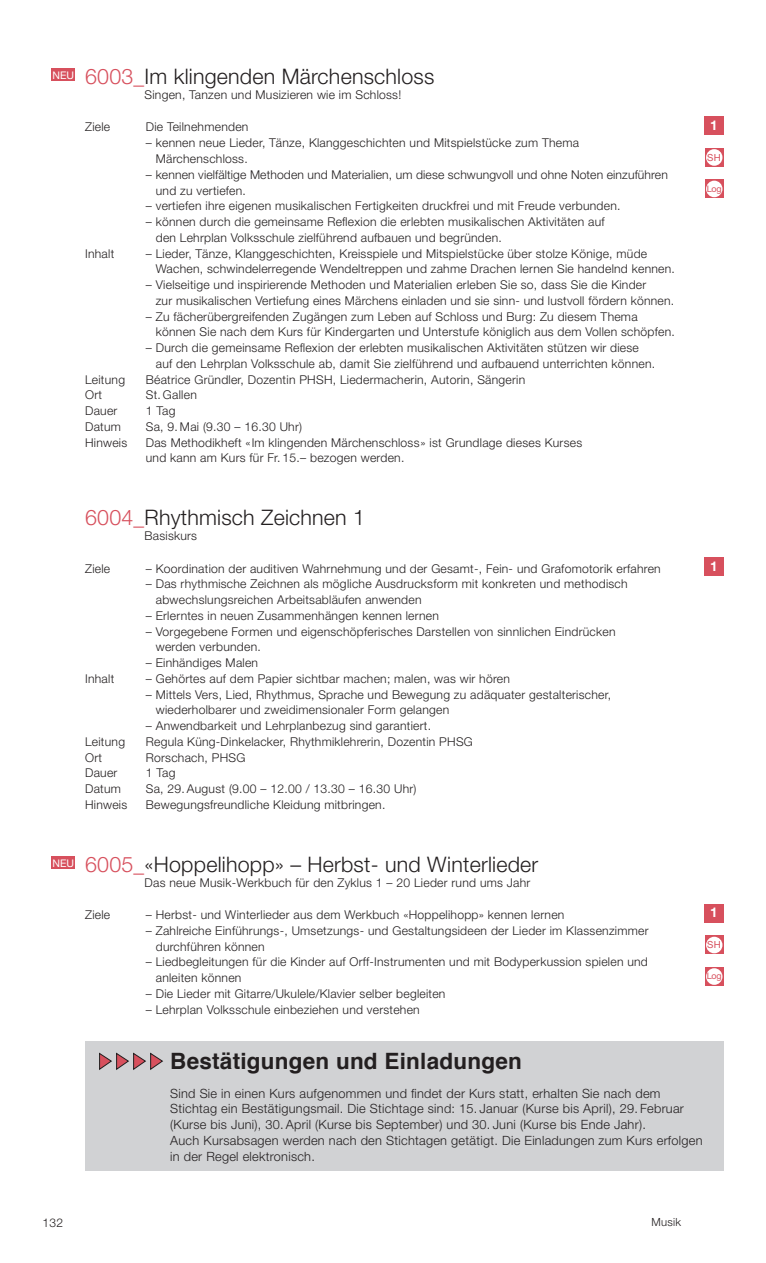
<style>
.page{position:relative;width:766px;height:1263px;background:#fff}
.page>*{position:absolute;margin:0;border:0;box-sizing:border-box;transform-origin:0 0}
._04_Titel{font:700 22.5px "Helvetica";letter-spacing:.01em;color:#231f20}
._04_Titel-2{font:300 21.45px "Helvetica Neue LT Std";letter-spacing:.01em;color:#231f20}
.t1{font:700 13.5px "Helvetica Neue LT Std";color:#fff}
._05_Lauftext{font:300 12.75px/15.8px "Helvetica Neue LT Std";letter-spacing:.02em;color:#231f20}
._05_Lauftext-2{font:300 12.15px/15.8px "Helvetica Neue LT Std";letter-spacing:.02em;color:#231f20}
._04_Titel-3{font:300 12.15px "Helvetica Neue LT Std";letter-spacing:.02em;color:#231f20}
.t2{font:300 12px "Helvetica Neue LT Std";color:#231f20}
.t3{font:300 11.25px "Helvetica Neue LT Std";letter-spacing:.02em;color:#231f20}
._05_Lauftext-3{font:10.5px "Helvetica Neue LT Std";letter-spacing:.01em;color:#fff}
.t4{font:9.75px "Helvetica Neue LT Std";color:#d7505d}
.t5{font:9px "Helvetica Neue LT Std";letter-spacing:-.035em;color:#d7505d}
.s1{color:#d7505d}
</style>
<div class="page">
<div style="left:704px;top:116px;width:19px;height:19px;background:#d7505d"></div>
<svg style="left:705px;top:148px;width:18px;height:18px"></svg>
<div style="left:705px;top:149px;width:17px;height:17px;background:#fff;border-radius:50%"></div>
<svg style="left:705px;top:179px;width:18px;height:19px"></svg>
<div style="left:705px;top:181px;width:17px;height:16px;background:#fff;border-radius:50%"></div>
<div style="left:704px;top:557px;width:19px;height:19px;background:#d7505d"></div>
<div style="left:704px;top:903px;width:19px;height:19px;background:#d7505d"></div>
<svg style="left:705px;top:935px;width:18px;height:19px"></svg>
<div style="left:705px;top:937px;width:17px;height:16px;background:#fff;border-radius:50%"></div>
<svg style="left:705px;top:967px;width:18px;height:18px"></svg>
<div style="left:705px;top:968px;width:17px;height:17px;background:#fff;border-radius:50%"></div>
<div style="left:85px;top:1042px;width:638px;height:129px;background:#d1d2d4"></div>
<svg style="left:99px;top:1052px;width:64px;height:18px"></svg>
<div style="left:51px;top:69px;width:24px;height:12px;background:#d7505d"></div>
<div style="left:51px;top:856px;width:24px;height:13px;background:#d7505d"></div>
<p class="_05_Lauftext-3" style="left:52px;top:69px;width:23px">NEU</p>
<p class="_04_Titel-2" style="left:85px;top:63px;width:351px"><span class="s1">6003_</span>Im klingenden Märchenschloss</p>
<p class="_04_Titel-3" style="left:144px;top:87px;width:258px">Singen, Tanzen und Musizieren wie im Schloss!</p>
<p class="_05_Lauftext-2" style="left:85px;top:119px;width:27px">Ziele</p>
<p class="_05_Lauftext-2" style="left:146px;top:119px;width:104px">Die Teilnehmenden</p>
<p class="_05_Lauftext-2" style="left:156px;top:135px;width:424px;text-indent:-10px">– kennen neue Lieder, Tänze, Klanggeschichten und Mitspielstücke zum Thema<br>Märchenschloss.</p>
<p class="_05_Lauftext-2" style="left:156px;top:166px;width:513px;text-indent:-10px">– kennen vielfältige Methoden und Materialien, um diese schwungvoll und ohne Noten einzuführen und zu vertiefen.</p>
<p class="_05_Lauftext-2" style="left:146px;top:198px;width:476px">– vertiefen ihre eigenen musikalischen Fertigkeiten druckfrei und mit Freude verbunden.</p>
<p class="_05_Lauftext-2" style="left:156px;top:214px;width:450px;text-indent:-10px">– können durch die gemeinsame Reflexion die erlebten musikalischen Aktivitäten auf den Lehrplan Volksschule zielführend aufbauen und begründen.</p>
<p class="_05_Lauftext-2" style="left:85px;top:245px;width:31px">Inhalt</p>
<p class="_05_Lauftext-2" style="left:156px;top:245px;width:520px;text-indent:-10px">– Lieder, Tänze, Klanggeschichten, Kreisspiele und Mitspielstücke über stolze Könige, müde<br>Wachen, schwindelerregende Wendeltreppen und zahme Drachen lernen Sie handelnd kennen.</p>
<p class="_05_Lauftext-2" style="left:156px;top:277px;width:519px;text-indent:-10px">– Vielseitige und inspirierende Methoden und Materialien erleben Sie so, dass Sie die Kinder<br>zur musikalischen Vertiefung eines Märchens einladen und sie sinn- und lustvoll fördern können.</p>
<p class="_05_Lauftext-2" style="left:156px;top:308px;width:520px;text-indent:-10px">– Zu fächerübergreifenden Zugängen zum Leben auf Schloss und Burg: Zu diesem Thema können Sie nach dem Kurs für Kindergarten und Unterstufe königlich aus dem Vollen schöpfen.</p>
<p class="_05_Lauftext-2" style="left:156px;top:340px;width:501px;text-indent:-10px">– Durch die gemeinsame Reflexion der erlebten musikalischen Aktivitäten stützen wir diese auf den Lehrplan Volksschule ab, damit Sie zielführend und aufbauend unterrichten können.</p>
<p class="_05_Lauftext-2" style="left:85px;top:371px;width:41px">Leitung</p>
<p class="_05_Lauftext-2" style="left:146px;top:371px;width:381px">Béatrice Gründler, Dozentin PHSH, Liedermacherin, Autorin, Sängerin</p>
<p class="_05_Lauftext-2" style="left:85px;top:387px;width:18px">Ort</p>
<p class="_05_Lauftext-2" style="left:146px;top:387px;width:52px">St. Gallen</p>
<p class="_05_Lauftext-2" style="left:85px;top:403px;width:34px">Dauer</p>
<p class="_05_Lauftext-2" style="left:146px;top:403px;width:31px">1 Tag</p>
<p class="_05_Lauftext-2" style="left:85px;top:418px;width:37px">Datum</p>
<p class="_05_Lauftext-2" style="left:146px;top:418px;width:158px">Sa, 9. Mai (9.30 – 16.30 Uhr)</p>
<p class="_05_Lauftext-2" style="left:85px;top:434px;width:44px">Hinweis</p>
<p class="_05_Lauftext-2" style="left:146px;top:434px;width:438px">Das Methodikheft «Im klingenden Märchenschloss» ist Grundlage dieses Kurses und kann am Kurs für Fr. 15.– bezogen werden.</p>
<p class="_04_Titel-2" style="left:85px;top:504px;width:281px"><span class="s1">6004_</span>Rhythmisch Zeichnen 1</p>
<p class="_04_Titel-3" style="left:144px;top:528px;width:54px">Basiskurs</p>
<p class="_05_Lauftext-2" style="left:85px;top:560px;width:27px">Ziele</p>
<p class="_05_Lauftext-2" style="left:146px;top:560px;width:516px">– Koordination der auditiven Wahrnehmung und der Gesamt-, Fein- und Grafomotorik erfahren</p>
<p class="_05_Lauftext-2" style="left:156px;top:576px;width:473px;text-indent:-10px">– Das rhythmische Zeichnen als mögliche Ausdrucksform mit konkreten und methodisch abwechslungsreichen Arbeitsabläufen anwenden</p>
<p class="_05_Lauftext-2" style="left:146px;top:607px;width:294px">– Erlerntes in neuen Zusammenhängen kennen lernen</p>
<p class="_05_Lauftext-2" style="left:156px;top:623px;width:461px;text-indent:-10px">– Vorgegebene Formen und eigenschöpferisches Darstellen von sinnlichen Eindrücken werden verbunden.</p>
<p class="_05_Lauftext-2" style="left:146px;top:655px;width:114px">– Einhändiges Malen</p>
<p class="_05_Lauftext-2" style="left:85px;top:670px;width:31px">Inhalt</p>
<p class="_05_Lauftext-2" style="left:146px;top:670px;width:365px">– Gehörtes auf dem Papier sichtbar machen; malen, was wir hören</p>
<p class="_05_Lauftext-2" style="left:156px;top:686px;width:456px;text-indent:-10px">– Mittels Vers, Lied, Rhythmus, Sprache und Bewegung zu adäquater gestalterischer, wiederholbarer und zweidimensionaler Form gelangen</p>
<p class="_05_Lauftext-2" style="left:146px;top:718px;width:287px">– Anwendbarkeit und Lehrplanbezug sind garantiert.</p>
<p class="_05_Lauftext-2" style="left:85px;top:733px;width:41px">Leitung</p>
<p class="_05_Lauftext-2" style="left:146px;top:733px;width:328px">Regula Küng-Dinkelacker, Rhythmiklehrerin, Dozentin PHSG</p>
<p class="_05_Lauftext-2" style="left:85px;top:749px;width:18px">Ort</p>
<p class="_05_Lauftext-2" style="left:146px;top:749px;width:101px">Rorschach, PHSG</p>
<p class="_05_Lauftext-2" style="left:85px;top:765px;width:34px">Dauer</p>
<p class="_05_Lauftext-2" style="left:146px;top:765px;width:31px">1 Tag</p>
<p class="_05_Lauftext-2" style="left:85px;top:781px;width:37px">Datum</p>
<p class="_05_Lauftext-2" style="left:146px;top:781px;width:272px">Sa, 29. August (9.00 – 12.00 / 13.30 – 16.30 Uhr)</p>
<p class="_05_Lauftext-2" style="left:85px;top:796px;width:44px">Hinweis</p>
<p class="_05_Lauftext-2" style="left:146px;top:796px;width:241px">Bewegungsfreundliche Kleidung mitbringen.</p>
<p class="t1" style="left:710px;top:117px;width:9px">1</p>
<p class="t4" style="left:707px;top:152px;width:15px">SH</p>
<p class="t5" style="left:706px;top:183px;width:16px">Log</p>
<p class="t1" style="left:710px;top:558px;width:9px">1</p>
<p class="_05_Lauftext-3" style="left:52px;top:857px;width:23px">NEU</p>
<p class="_04_Titel-2" style="left:85px;top:851px;width:454px"><span class="s1">6005_</span>«Hoppelihopp» – Herbst- und Winterlieder</p>
<p class="_04_Titel-3" style="left:144px;top:875px;width:387px">Das neue Musik-Werkbuch für den Zyklus 1 – 20 Lieder rund ums Jahr</p>
<p class="_05_Lauftext-2" style="left:85px;top:907px;width:27px">Ziele</p>
<p class="_05_Lauftext-2" style="left:146px;top:907px;width:420px">– Herbst- und Winterlieder aus dem Werkbuch «Hoppelihopp» kennen lernen</p>
<p class="_05_Lauftext-2" style="left:156px;top:922px;width:494px;text-indent:-10px">– Zahlreiche Einführungs-, Umsetzungs- und Gestaltungsideen der Lieder im Klassenzimmer durchführen können</p>
<p class="_05_Lauftext-2" style="left:156px;top:954px;width:493px;text-indent:-10px">– Liedbegleitungen für die Kinder auf Orff-Instrumenten und mit Bodyperkussion spielen und anleiten können</p>
<p class="_05_Lauftext-2" style="left:146px;top:985px;width:301px">– Die Lieder mit Gitarre/Ukulele/Klavier selber begleiten</p>
<p class="_05_Lauftext-2" style="left:146px;top:1001px;width:275px">– Lehrplan Volksschule einbeziehen und verstehen</p>
<p class="t1" style="left:710px;top:904px;width:9px">1</p>
<p class="t4" style="left:707px;top:939px;width:15px">SH</p>
<p class="t5" style="left:706px;top:971px;width:16px">Log</p>
<p class="_04_Titel" style="left:170px;top:1043px;width:353px">Bestätigungen und Einladungen</p>
<p class="_05_Lauftext" style="left:170px;top:1085px;width:515px">Sind Sie in einen Kurs aufgenommen und findet der Kurs statt, erhalten Sie nach dem<br>Stichtag ein Bestätigungsmail. Die Stichtage sind: 15. Januar (Kurse bis April), 29. Februar (Kurse bis Juni), 30. April (Kurse bis September) und 30. Juni (Kurse bis Ende Jahr).</p>
<p class="_05_Lauftext" style="left:170px;top:1132px;width:533px">Auch Kursabsagen werden nach den Stichtagen getätigt. Die Einladungen zum Kurs erfolgen in der Regel elektronisch.</p>
<p class="t2" style="left:43px;top:1215px;width:22px">132</p>
<p class="t3" style="left:651px;top:1215px;width:31px">Musik</p>
</div>
